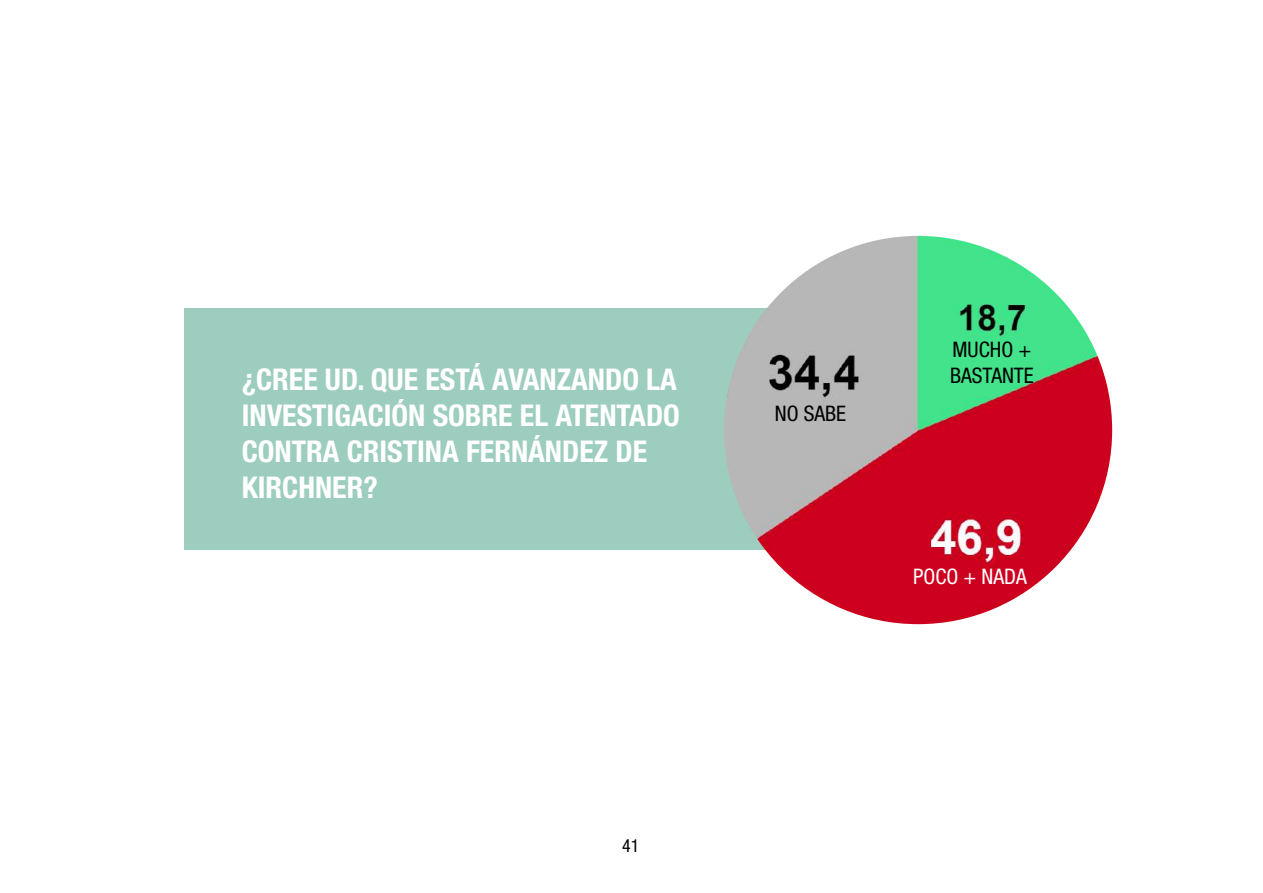
<style>
.page{position:relative;width:1263px;height:893px;background:#fff}
.page>*{position:absolute;margin:0;border:0;box-sizing:border-box;transform-origin:0 0}
.t1{font:700 condensed 30px/36px "Helvetica Neue LT Pro";color:#fff}
.t2{font:condensed 21.45px/25.7px "Helvetica Neue LT Pro";color:#000}
.t3{font:condensed 21.45px "Helvetica Neue LT Pro";color:#fff}
.t4{font:condensed 18px "Helvetica Neue LT Pro";color:#000}
</style>
<div class="page">
<div style="left:184px;top:308px;width:733px;height:241px;background:#9dcdbe"></div>
<img style="left:724px;top:236px;width:388px;height:388px;border-radius:194px">
<p class="t1" style="left:242px;top:360px;width:440px">¿CREE UD. QUE ESTÁ AVANZANDO LA<br>INVESTIGACIÓN SOBRE EL ATENTADO<br>CONTRA CRISTINA FERNÁNDEZ DE<br>KIRCHNER?</p>
<p class="t2" style="left:775px;top:401px;width:73px">NO SABE</p>
<p class="t2" style="left:950px;top:336px;width:85px">MUCHO +<br>BASTANTE</p>
<p class="t3" style="left:913px;top:564px;width:115px">POCO + NADA</p>
<p class="t4" style="left:622px;top:835px;width:19px">41</p>
</div>
